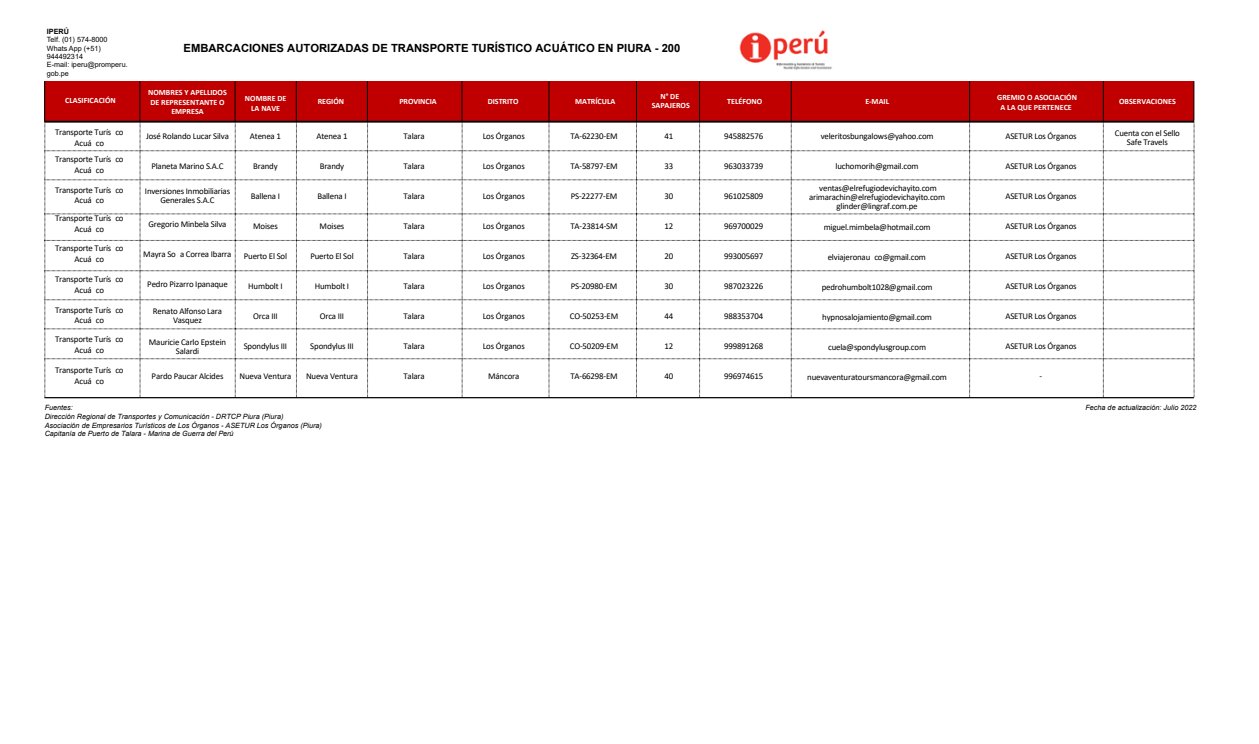
<style>
.page{position:relative;width:1259px;height:744px;background:#fff}
.page>*{position:absolute;margin:0;border:0;box-sizing:border-box;transform-origin:0 0}
.t1{font:700 11.25px "Arial";color:#000}
.t2{font:8.88px/10.6px "Calibri";letter-spacing:-.02em;color:#000;text-align:center}
.t3{font:700 8px/9.6px "Calibri";color:#fff;text-align:center}
.t4{font:italic 7.25px/8.6px "Arial";color:#000}
.t5{font:7.25px/8.2px "Arial";color:#000}
.t6{font:700 7.25px "Arial";color:#000}
</style>
<div class="page">
<div style="left:44px;top:81px;width:1150px;height:41px;background:#c00000"></div>
<hr style="left:44px;top:81px;width:1px;height:40px;background:#000">
<hr style="left:140px;top:81px;width:1px;height:40px;background:#000">
<hr style="left:235px;top:81px;width:1px;height:40px;background:#000">
<hr style="left:296px;top:81px;width:1px;height:40px;background:#000">
<hr style="left:367px;top:81px;width:1px;height:40px;background:#000">
<hr style="left:462px;top:81px;width:1px;height:40px;background:#000">
<hr style="left:791px;top:81px;width:1px;height:40px;background:#000">
<hr style="left:699px;top:81px;width:1px;height:40px;background:#000">
<hr style="left:636px;top:81px;width:1px;height:40px;background:#000">
<hr style="left:549px;top:81px;width:1px;height:40px;background:#000">
<hr style="left:1103px;top:81px;width:1px;height:40px;background:#000">
<hr style="left:969px;top:81px;width:1px;height:40px;background:#000">
<hr style="left:1193px;top:81px;width:1px;height:40px;background:#000">
<svg style="left:45px;top:123px;width:1150px;height:275px"></svg>
<hr style="left:44px;top:121px;width:1150px;height:2px;background:#000">
<hr style="left:44px;top:397px;width:1150px;height:1px;background:#000">
<img style="left:739px;top:30px;width:93px;height:40px">
<p class="t6" style="left:47px;top:27px;width:24px">IPERÚ</p>
<p class="t5" style="left:47px;top:36px;width:82px">Telf. (01) 574-8000<br>Whats App (+51)<br>944492314<br>E-mail: iperu@promperu. gob.pe</p>
<p class="t1" style="left:184px;top:40px;width:498px">EMBARCACIONES AUTORIZADAS DE TRANSPORTE TURÍSTICO ACUÁTICO EN PIURA - 200</p>
<p class="t3" style="left:65px;top:96px;width:52px">CLASIFICACIÓN</p>
<p class="t3" style="left:245px;top:93px;width:43px">NOMBRE DE<br>LA NAVE</p>
<p class="t3" style="left:318px;top:96px;width:28px">REGIÓN</p>
<p class="t3" style="left:399px;top:96px;width:39px">PROVINCIA</p>
<p class="t3" style="left:488px;top:96px;width:32px">DISTRITO</p>
<p class="t3" style="left:727px;top:96px;width:37px">TELÉFONO</p>
<p class="t3" style="left:148px;top:87px;width:80px">NOMBRES Y APELLIDOS<br>DE REPRESENTANTE O<br>EMPRESA</p>
<p class="t3" style="left:652px;top:91px;width:40px">N° DE<br>SAPAJEROS</p>
<p class="t3" style="left:997px;top:93px;width:81px">GREMIO O ASOCIACIÓN<br>A LA QUE PERTENECE</p>
<p class="t3" style="left:575px;top:96px;width:42px">MATRÍCULA</p>
<p class="t3" style="left:865px;top:96px;width:25px">E-MAIL</p>
<p class="t3" style="left:1119px;top:96px;width:58px">OBSERVACIONES</p>
<p class="t2" style="left:55px;top:127px;width:70px">Transporte Turís co<br>Acuá co</p>
<p class="t2" style="left:55px;top:154px;width:70px">Transporte Turís co<br>Acuá co</p>
<p class="t2" style="left:55px;top:184px;width:70px">Transporte Turís co<br>Acuá co</p>
<p class="t2" style="left:55px;top:213px;width:70px">Transporte Turís co<br>Acuá co</p>
<p class="t2" style="left:55px;top:243px;width:70px">Transporte Turís co<br>Acuá co</p>
<p class="t2" style="left:55px;top:274px;width:70px">Transporte Turís co<br>Acuá co</p>
<p class="t2" style="left:55px;top:304px;width:70px">Transporte Turís co<br>Acuá co</p>
<p class="t2" style="left:55px;top:334px;width:70px">Transporte Turís co<br>Acuá co</p>
<p class="t2" style="left:55px;top:365px;width:70px">Transporte Turís co<br>Acuá co</p>
<p class="t2" style="left:146px;top:130px;width:84px">José Rolando Lucar Silva</p>
<p class="t2" style="left:151px;top:160px;width:74px">Planeta Marino S.A.C</p>
<p class="t2" style="left:145px;top:186px;width:87px;line-height:8.8px">Inversiones Inmobiliarias<br>Generales S.A.C</p>
<p class="t2" style="left:149px;top:218px;width:79px">Gregorio Minbela Silva</p>
<p class="t2" style="left:143px;top:248px;width:90px">Mayra So a Correa Ibarra</p>
<p class="t2" style="left:147px;top:278px;width:82px">Pedro Pizarro Ipanaque</p>
<p class="t2" style="left:153px;top:306px;width:71px;line-height:8.8px">Renato Alfonso Lara<br>Vasquez</p>
<p class="t2" style="left:149px;top:338px;width:79px;line-height:8.8px">Mauricie Carlo Epstein<br>Salardi</p>
<p class="t2" style="left:152px;top:370px;width:73px">Pardo Paucar Alcides</p>
<p class="t2" style="left:250px;top:130px;width:33px">Atenea 1</p>
<p class="t2" style="left:253px;top:160px;width:26px">Brandy</p>
<p class="t2" style="left:251px;top:190px;width:31px">Ballena I</p>
<p class="t2" style="left:253px;top:220px;width:26px">Moises</p>
<p class="t2" style="left:244px;top:250px;width:45px">Puerto El Sol</p>
<p class="t2" style="left:248px;top:280px;width:36px">Humbolt I</p>
<p class="t2" style="left:253px;top:310px;width:26px">Orca III</p>
<p class="t2" style="left:244px;top:340px;width:45px">Spondylus III</p>
<p class="t2" style="left:240px;top:370px;width:53px">Nueva Ventura</p>
<p class="t2" style="left:316px;top:130px;width:33px">Atenea 1</p>
<p class="t2" style="left:320px;top:160px;width:26px">Brandy</p>
<p class="t2" style="left:317px;top:190px;width:31px">Ballena I</p>
<p class="t2" style="left:320px;top:220px;width:26px">Moises</p>
<p class="t2" style="left:310px;top:250px;width:45px">Puerto El Sol</p>
<p class="t2" style="left:315px;top:280px;width:36px">Humbolt I</p>
<p class="t2" style="left:320px;top:310px;width:26px">Orca III</p>
<p class="t2" style="left:310px;top:340px;width:45px">Spondylus III</p>
<p class="t2" style="left:306px;top:370px;width:53px">Nueva Ventura</p>
<p class="t2" style="left:403px;top:130px;width:23px">Talara</p>
<p class="t2" style="left:403px;top:160px;width:23px">Talara</p>
<p class="t2" style="left:403px;top:190px;width:23px">Talara</p>
<p class="t2" style="left:403px;top:220px;width:23px">Talara</p>
<p class="t2" style="left:403px;top:250px;width:23px">Talara</p>
<p class="t2" style="left:403px;top:280px;width:23px">Talara</p>
<p class="t2" style="left:403px;top:310px;width:23px">Talara</p>
<p class="t2" style="left:403px;top:340px;width:23px">Talara</p>
<p class="t2" style="left:403px;top:370px;width:23px">Talara</p>
<p class="t2" style="left:483px;top:130px;width:44px">Los Órganos</p>
<p class="t2" style="left:483px;top:160px;width:44px">Los Órganos</p>
<p class="t2" style="left:483px;top:190px;width:44px">Los Órganos</p>
<p class="t2" style="left:483px;top:220px;width:44px">Los Órganos</p>
<p class="t2" style="left:483px;top:250px;width:44px">Los Órganos</p>
<p class="t2" style="left:483px;top:280px;width:44px">Los Órganos</p>
<p class="t2" style="left:483px;top:310px;width:44px">Los Órganos</p>
<p class="t2" style="left:483px;top:340px;width:44px">Los Órganos</p>
<p class="t2" style="left:488px;top:370px;width:33px">Máncora</p>
<p class="t2" style="left:570px;top:130px;width:49px">TA-62230-EM</p>
<p class="t2" style="left:570px;top:160px;width:49px">TA-58797-EM</p>
<p class="t2" style="left:571px;top:190px;width:48px">PS-22277-EM</p>
<p class="t2" style="left:570px;top:220px;width:49px">TA-23814-SM</p>
<p class="t2" style="left:571px;top:250px;width:48px">ZS-32364-EM</p>
<p class="t2" style="left:571px;top:280px;width:48px">PS-20980-EM</p>
<p class="t2" style="left:570px;top:310px;width:50px">CO-50253-EM</p>
<p class="t2" style="left:570px;top:340px;width:50px">CO-50209-EM</p>
<p class="t2" style="left:570px;top:370px;width:49px">TA-66298-EM</p>
<p class="t2" style="left:664px;top:130px;width:10px">41</p>
<p class="t2" style="left:664px;top:160px;width:10px">33</p>
<p class="t2" style="left:664px;top:190px;width:10px">30</p>
<p class="t2" style="left:664px;top:220px;width:10px">12</p>
<p class="t2" style="left:664px;top:250px;width:10px">20</p>
<p class="t2" style="left:664px;top:280px;width:10px">30</p>
<p class="t2" style="left:664px;top:310px;width:10px">44</p>
<p class="t2" style="left:664px;top:340px;width:10px">12</p>
<p class="t2" style="left:664px;top:370px;width:10px">40</p>
<p class="t2" style="left:724px;top:130px;width:40px">945882576</p>
<p class="t2" style="left:724px;top:160px;width:40px">963033739</p>
<p class="t2" style="left:724px;top:190px;width:40px">961025809</p>
<p class="t2" style="left:724px;top:220px;width:40px">969700029</p>
<p class="t2" style="left:724px;top:250px;width:40px">993005697</p>
<p class="t2" style="left:724px;top:280px;width:40px">987023226</p>
<p class="t2" style="left:724px;top:310px;width:40px">988353704</p>
<p class="t2" style="left:724px;top:340px;width:40px">999891268</p>
<p class="t2" style="left:724px;top:370px;width:40px">996974615</p>
<p class="t2" style="left:821px;top:130px;width:114px">veleritosbungalows@yahoo.com</p>
<p class="t2" style="left:836px;top:160px;width:85px">luchomorih@gmail.com</p>
<p class="t2" style="left:809px;top:184px;width:137px;line-height:8.8px">ventas@elrefugiodevichayito.com arimarachin@elrefugiodevichayito.com glinder@lingraf.com.pe</p>
<p class="t2" style="left:824px;top:222px;width:108px">miguel.mimbela@hotmail.com</p>
<p class="t2" style="left:828px;top:252px;width:100px">elviajeronau co@gmail.com</p>
<p class="t2" style="left:822px;top:282px;width:112px">pedrohumbolt1028@gmail.com</p>
<p class="t2" style="left:822px;top:312px;width:111px">hypnosalojamiento@gmail.com</p>
<p class="t2" style="left:828px;top:342px;width:100px">cuela@spondylusgroup.com</p>
<p class="t2" style="left:807px;top:372px;width:141px">nuevaventuratoursmancora@gmail.com</p>
<p class="t2" style="left:1005px;top:130px;width:73px">ASETUR Los Órganos</p>
<p class="t2" style="left:1005px;top:160px;width:73px">ASETUR Los Órganos</p>
<p class="t2" style="left:1005px;top:190px;width:73px">ASETUR Los Órganos</p>
<p class="t2" style="left:1005px;top:220px;width:73px">ASETUR Los Órganos</p>
<p class="t2" style="left:1005px;top:250px;width:73px">ASETUR Los Órganos</p>
<p class="t2" style="left:1005px;top:280px;width:73px">ASETUR Los Órganos</p>
<p class="t2" style="left:1005px;top:310px;width:73px">ASETUR Los Órganos</p>
<p class="t2" style="left:1005px;top:340px;width:73px">ASETUR Los Órganos</p>
<p class="t2" style="left:1040px;top:370px;width:4px">-</p>
<p class="t2" style="left:1115px;top:129px;width:67px;line-height:8.8px">Cuenta con el Sello<br>Safe Travels</p>
<p class="t4" style="left:45px;top:403px;width:30px">Fuentes:</p>
<p class="t4" style="left:1085px;top:403px;width:112px">Fecha de actualización: Julio 2022</p>
<p class="t4" style="left:45px;top:412px;width:279px">Dirección Regional de Transportes y Comunicación - DRTCP Piura (Piura)<br>Asociación de Empresarios Turísticos de Los Órganos - ASETUR Los Órganos (Piura)<br>Capitanía de Puerto de Talara - Marina de Guerra del Perú</p>
</div>
